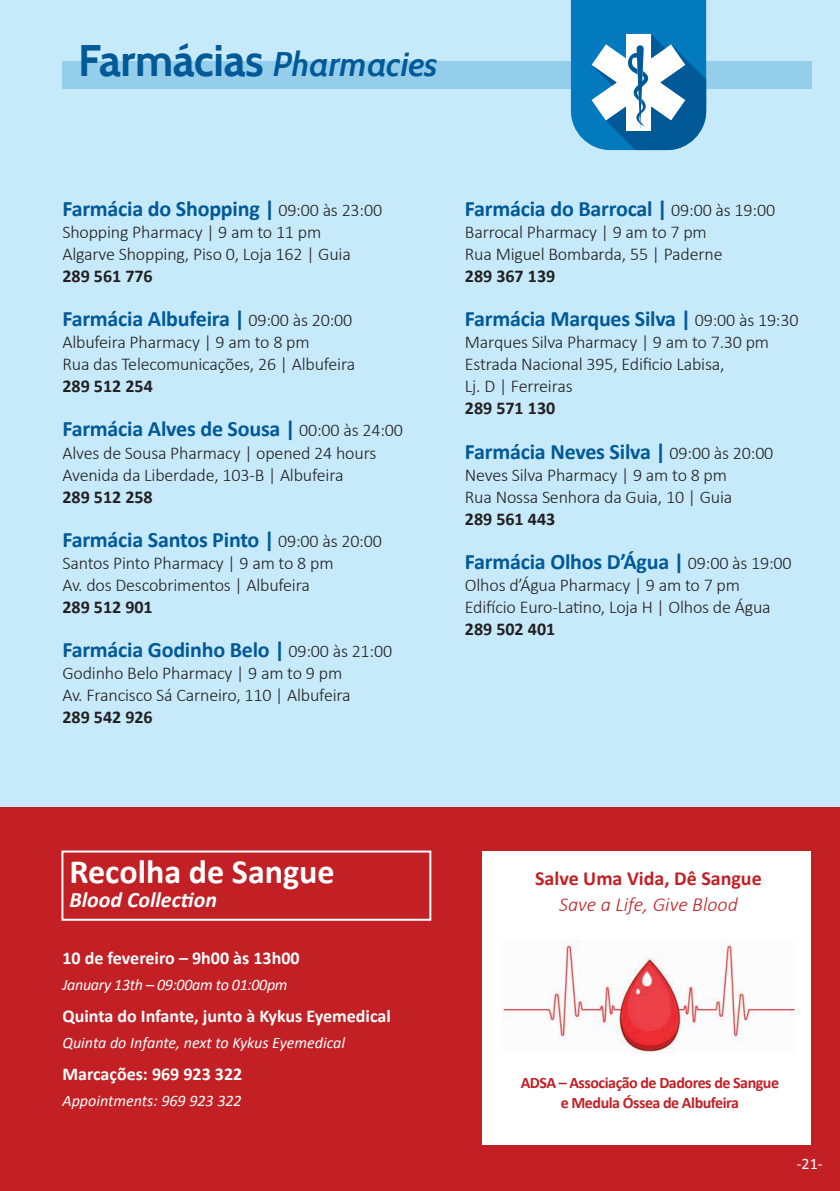
<style>
.page{position:relative;width:840px;height:1191px;background:#fff}
.page>*{position:absolute;margin:0;border:0;box-sizing:border-box;transform-origin:0 0}
.t1{font:italic 600 34px "Cabin";letter-spacing:-.01em;color:#015998}
.t2{font:700 34px "Calibri";color:#fff}
.t3{font:700 22px "Calibri";letter-spacing:-.01em;color:#015998}
.t4{font:italic 700 22px "Calibri";color:#fff}
.t5{font:700 20px "Calibri";color:#c22025}
.t6{font:italic 300 20px "Calibri";color:#c22025}
.t7{font:300 18px/22px "Calibri";letter-spacing:-.01em;color:#231f20}
.t8{font:700 18px "Calibri";color:#231f20}
.t9{font:700 18px "Calibri";color:#fff}
.t10{font:italic 16px "Calibri";color:#fff}
.t11{font:700 16px/20px "Calibri";letter-spacing:-.03em;color:#c22025;text-align:center}
.t12{font:italic 16px "Calibri";letter-spacing:-.02em;color:#fff}
.t13{font:16px "Calibri";color:#fff}
.s1{font-weight:700;font-style:normal;font-size:44px}
.s2{font-weight:300;font-size:18px;color:#231f20}
</style>
<div class="page">
<div style="left:0;top:806px;width:839px;height:385px;background:#c22025"></div>
<div style="left:0;top:0;width:839px;height:806px;background:#c6eafa"></div>
<div style="left:62px;top:61px;width:749px;height:27px;background:#95ceeb"></div>
<svg style="left:570px;top:0;width:135px;height:150px;background:#4b99c8"></svg>
<div style="left:481px;top:851px;width:329px;height:294px;background:#fff"></div>
<div style="left:61px;top:850px;width:370px;height:70px;border:2px solid #fff"></div>
<img style="left:502px;top:940px;width:291px;height:112px">
<h1 class="t1" style="left:78px;top:44px;width:361px"><span class="s1">Farmácias</span> Pharmacies</h1>
<p class="t3" style="left:62px;top:195px;width:321px">Farmácia do Shopping | <span class="s2">09:00 às 23:00</span></p>
<p class="t7" style="left:62px;top:221px;width:290px">Shopping Pharmacy | 9 am to 11 pm<br>Algarve Shopping, Piso 0, Loja 162 | Guia</p>
<p class="t8" style="left:62px;top:265px;width:92px">289 561 776</p>
<p class="t3" style="left:62px;top:305px;width:291px">Farmácia Albufeira | <span class="s2">09:00 às 20:00</span></p>
<p class="t7" style="left:62px;top:331px;width:294px">Albufeira Pharmacy | 9 am to 8 pm<br>Rua das Telecomunicações, 26 | Albufeira</p>
<p class="t8" style="left:62px;top:375px;width:92px">289 512 254</p>
<p class="t3" style="left:62px;top:415px;width:342px">Farmácia Alves de Sousa | <span class="s2">00:00 às 24:00</span></p>
<p class="t7" style="left:62px;top:441px;width:315px">Alves de Sousa Pharmacy | opened 24 hours<br>Avenida da Liberdade, 103-B | Albufeira</p>
<p class="t8" style="left:62px;top:485px;width:92px">289 512 258</p>
<p class="t3" style="left:62px;top:525px;width:321px">Farmácia Santos Pinto | <span class="s2">09:00 às 20:00</span></p>
<p class="t7" style="left:62px;top:551px;width:272px">Santos Pinto Pharmacy | 9 am to 8 pm<br>Av. dos Descobrimentos | Albufeira</p>
<p class="t8" style="left:62px;top:595px;width:92px">289 512 901</p>
<p class="t3" style="left:62px;top:635px;width:331px">Farmácia Godinho Belo | <span class="s2">09:00 às 21:00</span></p>
<p class="t7" style="left:62px;top:661px;width:289px">Godinho Belo Pharmacy | 9 am to 9 pm<br>Av. Francisco Sá Carneiro, 110 | Albufeira</p>
<p class="t8" style="left:62px;top:705px;width:92px">289 542 926</p>
<p class="t3" style="left:464px;top:195px;width:311px">Farmácia do Barrocal | <span class="s2">09:00 às 19:00</span></p>
<p class="t7" style="left:464px;top:221px;width:259px">Barrocal Pharmacy | 9 am to 7 pm<br>Rua Miguel Bombarda, 55 | Paderne</p>
<p class="t8" style="left:464px;top:265px;width:92px">289 367 139</p>
<p class="t3" style="left:464px;top:305px;width:335px">Farmácia Marques Silva | <span class="s2">09:00 às 19:30</span></p>
<p class="t7" style="left:464px;top:331px;width:305px">Marques Silva Pharmacy | 9 am to 7.30 pm<br>Estrada Nacional 395, Edificio Labisa,<br>Lj. D | Ferreiras</p>
<p class="t8" style="left:464px;top:397px;width:92px">289 571 130</p>
<p class="t3" style="left:464px;top:437px;width:310px">Farmácia Neves Silva | <span class="s2">09:00 às 20:00</span></p>
<p class="t7" style="left:464px;top:463px;width:269px">Neves Silva Pharmacy | 9 am to 8 pm<br>Rua Nossa Senhora da Guia, 10 | Guia</p>
<p class="t8" style="left:464px;top:507px;width:92px">289 561 443</p>
<p class="t3" style="left:464px;top:547px;width:328px">Farmácia Olhos D’Água | <span class="s2">09:00 às 19:00</span></p>
<p class="t7" style="left:464px;top:573px;width:307px">Olhos d’Água Pharmacy | 9 am to 7 pm<br>Edifício Euro-Latino, Loja H | Olhos de Água</p>
<p class="t8" style="left:464px;top:617px;width:92px">289 502 401</p>
<h1 class="t2" style="left:69px;top:850px;width:266px">Recolha de Sangue</h1>
<p class="t4" style="left:69px;top:884px;width:149px">Blood Collection</p>
<p class="t9" style="left:62px;top:946px;width:238px">10 de fevereiro – 9h00 às 13h00</p>
<p class="t12" style="left:62px;top:973px;width:226px">January 13th – 09:00am to 01:00pm</p>
<p class="t9" style="left:62px;top:1004px;width:330px">Quinta do Infante, junto à Kykus Eyemedical</p>
<p class="t10" style="left:62px;top:1031px;width:284px">Quinta do Infante, next to Kykus Eyemedical</p>
<p class="t9" style="left:62px;top:1062px;width:181px">Marcações: 969 923 322</p>
<p class="t10" style="left:62px;top:1089px;width:181px">Appointments: 969 923 322</p>
<p class="t5" style="left:535px;top:865px;width:228px">Salve Uma Vida, Dê Sangue</p>
<p class="t6" style="left:558px;top:891px;width:180px">Save a Life, Give Blood</p>
<p class="t11" style="left:520px;top:1072px;width:260px">ADSA – Associação de Dadores de Sangue e Medula Óssea de Albufeira</p>
<p class="t13" style="left:796px;top:1153px;width:28px">-21-</p>
</div>
